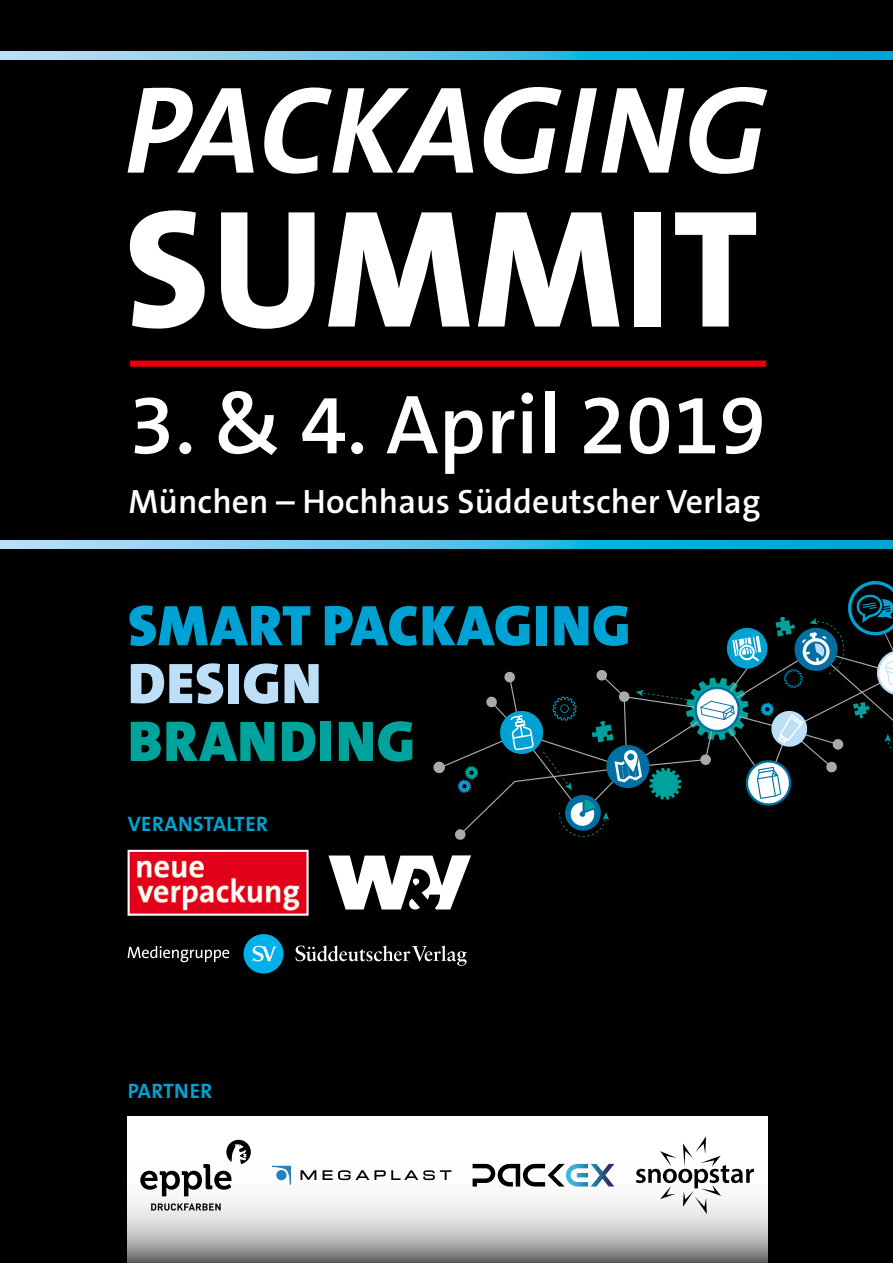
<style>
.page{position:relative;width:893px;height:1263px;background:#000}
.page>*{position:absolute;margin:0;border:0;box-sizing:border-box;transform-origin:0 0}
.t1{font:600 84.45px "The Sans Os F";color:#fff}
.t2{font:900 57.9px "The Sans Os F";letter-spacing:.015em;color:#00a2d3}
.t3{font:900 57.9px "The Sans Os F";letter-spacing:.02em;color:#00a39b}
.t4{font:900 57.9px "The Sans Os F";letter-spacing:.015em;color:#bcdff7}
.t5{font:600 33.9px "The Sans Os F";color:#fff}
.t6{font:700 21px "The Sans Os F";letter-spacing:.02em;color:#00a2d3}
</style>
<div class="page">
<svg style="left:0;top:51px;width:893px;height:9px;background:#50c1e6"></svg>
<svg style="left:458px;top:581px;width:435px;height:251px"></svg>
<svg style="left:433px;top:761px;width:12px;height:12px"></svg>
<svg style="left:128px;top:88px;width:126px;height:85px"></svg>
<svg style="left:264px;top:87px;width:209px;height:87px"></svg>
<svg style="left:484px;top:87px;width:283px;height:87px"></svg>
<svg style="left:130px;top:210px;width:75px;height:119px"></svg>
<svg style="left:221px;top:212px;width:94px;height:117px"></svg>
<svg style="left:328px;top:212px;width:142px;height:115px"></svg>
<svg style="left:478px;top:212px;width:141px;height:115px"></svg>
<div style="left:634px;top:212px;width:27px;height:115px;background:#fff"></div>
<svg style="left:675px;top:212px;width:81px;height:115px"></svg>
<div style="left:130px;top:360px;width:636px;height:7px;background:#e3000b"></div>
<svg style="left:0;top:540px;width:893px;height:9px;background:#50c1e6"></svg>
<svg style="left:328px;top:855px;width:143px;height:54px"></svg>
<img style="left:131px;top:853px;width:175px;height:60px">
<div style="left:128px;top:850px;width:181px;height:66px;border:2px solid #fff"></div>
<div style="left:244px;top:934px;width:40px;height:39px;background:#00b0eb;border-radius:50%"></div>
<svg style="left:252px;top:945px;width:24px;height:16px"></svg>
<svg style="left:296px;top:945px;width:171px;height:21px"></svg>
<svg style="left:128px;top:946px;width:101px;height:16px"></svg>
<svg style="left:128px;top:1116px;width:640px;height:147px;background:#dbdbdb"></svg>
<svg style="left:151px;top:1203px;width:70px;height:7px"></svg>
<svg style="left:140px;top:1140px;width:111px;height:56px"></svg>
<svg style="left:301px;top:1170px;width:15px;height:10px"></svg>
<svg style="left:323px;top:1170px;width:128px;height:10px"></svg>
<svg style="left:272px;top:1166px;width:19px;height:19px"></svg>
<svg style="left:473px;top:1164px;width:141px;height:22px"></svg>
<svg style="left:636px;top:1137px;width:118px;height:76px;background:#d9d9d9"></svg>
<h1 class="t1" style="left:128px;top:370px;width:639px">3. &amp; 4. April 2019</h1>
<p class="t5" style="left:128px;top:480px;width:633px">München – Hochhaus Süddeutscher Verlag</p>
<h2 class="t2" style="left:128px;top:588px;width:504px">SMART PACKAGING</h2>
<h2 class="t4" style="left:128px;top:646px;width:195px">DESIGN</h2>
<h2 class="t3" style="left:128px;top:704px;width:289px">BRANDING</h2>
<p class="t6" style="left:128px;top:811px;width:142px">VERANSTALTER</p>
<p class="t6" style="left:128px;top:1078px;width:86px">PARTNER</p>
</div>
